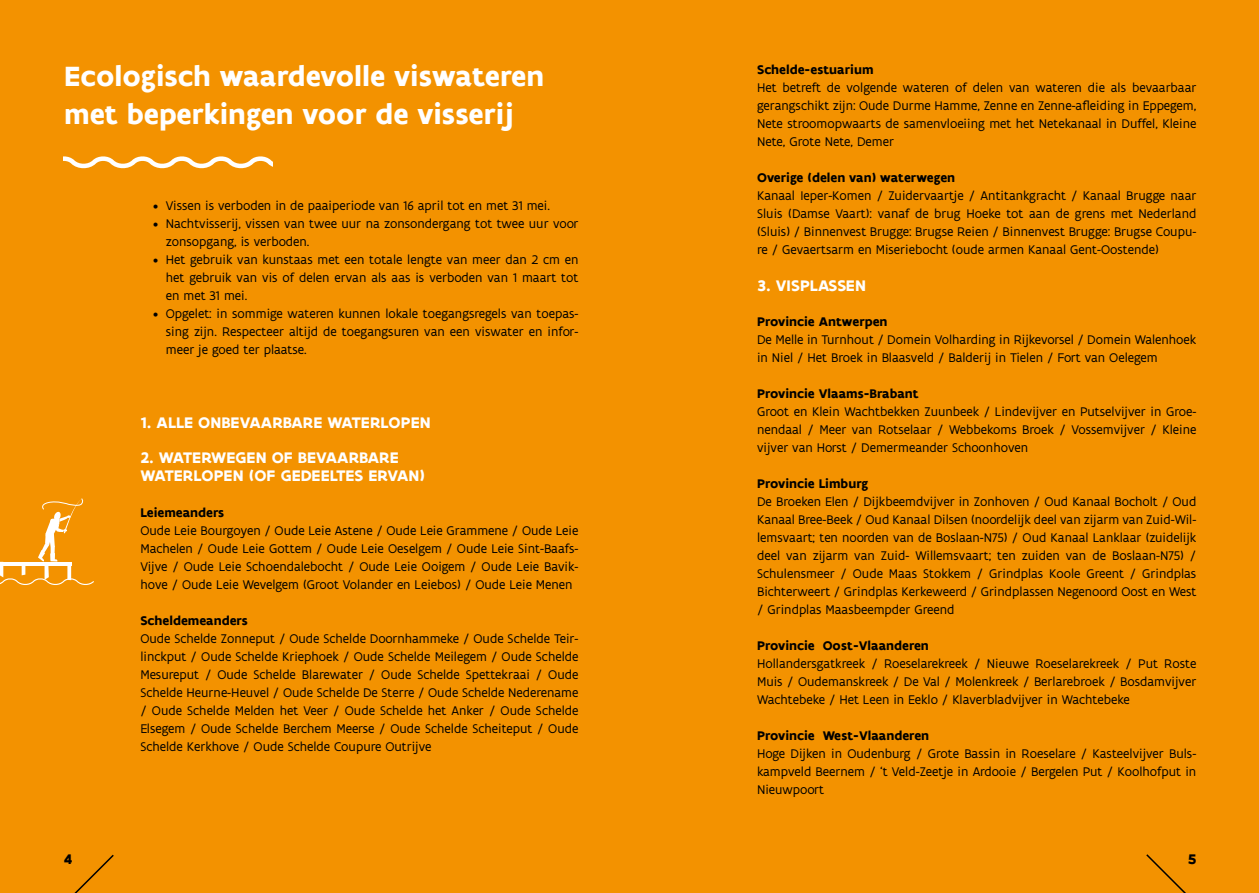
<style>
.page{position:relative;width:1259px;height:893px;background:#f39200}
.page>*{position:absolute;margin:0;border:0;box-sizing:border-box;transform-origin:0 0}
.t1{font:700 30px/37.5px "Flanders Art Sans";color:#fff}
.t2{font:700 16.5px/18px "Flanders Art Sans";letter-spacing:.005em;color:#fff}
.t3{font:700 15px "Flanders Art Sans";color:#000}
.t4{font:13.5px/18px "Flanders Art Sans";color:#000;text-align:justify}
.t5{font:700 13.5px "Flanders Art Sans";color:#000}
</style>
<div class="page">
<svg style="left:64px;top:156px;width:208px;height:13px"></svg>
<svg style="left:74px;top:854px;width:40px;height:39px"></svg>
<svg style="left:1146px;top:854px;width:40px;height:39px"></svg>
<svg style="left:0;top:498px;width:94px;height:87px"></svg>
<h1 class="t1" style="left:64px;top:58px;width:481px">Ecologisch waardevolle viswateren met beperkingen voor de visserij</h1>
<p class="t4" style="left:153px;top:197px;width:398px">• Vissen is verboden in de paaiperiode van 16 april tot en met 31 mei.</p>
<p class="t4" style="left:166px;top:215px;width:414px;text-indent:-13px">• Nachtvisserij, vissen van twee uur na zonsondergang tot twee uur voor zonsopgang, is verboden.</p>
<p class="t4" style="left:166px;top:251px;width:414px;text-indent:-13px">• Het gebruik van kunstaas met een totale lengte van meer dan 2 cm en het gebruik van vis of delen ervan als aas is verboden van 1 maart tot en met 31 mei.</p>
<p class="t4" style="left:166px;top:305px;width:414px;text-indent:-13px">• Opgelet: in sommige wateren kunnen lokale toegangsregels van toepas&shy;sing zijn. Respecteer altijd de toegangsuren van een viswater en infor&shy;meer je goed ter plaatse.</p>
<p class="t2" style="left:140px;top:414px;width:292px">1. ALLE ONBEVAARBARE WATERLOPEN</p>
<p class="t2" style="left:140px;top:449px;width:286px">2. WATERWEGEN OF BEVAARBARE<br>WATERLOPEN (OF GEDEELTES ERVAN)</p>
<p class="t5" style="left:140px;top:504px;width:85px">Leiemeanders</p>
<p class="t4" style="left:140px;top:521px;width:439px">Oude Leie Bourgoyen / Oude Leie Astene / Oude Leie Grammene / Oude Leie Machelen / Oude Leie Gottem / Oude Leie Oeselgem / Oude Leie Sint-Baafs-Vijve / Oude Leie Schoendalebocht / Oude Leie Ooigem / Oude Leie Bavik&shy;hove / Oude Leie Wevelgem (Groot Volander en Leiebos) / Oude Leie Menen</p>
<p class="t5" style="left:140px;top:612px;width:109px">Scheldemeanders</p>
<p class="t4" style="left:140px;top:629px;width:439px">Oude Schelde Zonneput / Oude Schelde Doornhammeke / Oude Schelde Teir&shy;linckput / Oude Schelde Kriephoek / Oude Schelde Meilegem / Oude Schelde Mesureput / Oude Schelde Blarewater / Oude Schelde Spettekraai / Oude Schelde Heurne-Heuvel / Oude Schelde De Sterre / Oude Schelde Nederename / Oude Schelde Melden het Veer / Oude Schelde het Anker / Oude Schelde Elsegem / Oude Schelde Berchem Meerse / Oude Schelde Scheiteput / Oude Schelde Kerkhove / Oude Schelde Coupure Outrijve</p>
<p class="t5" style="left:757px;top:61px;width:118px">Schelde-estuarium</p>
<p class="t4" style="left:757px;top:79px;width:441px">Het betreft de volgende wateren of delen van wateren die als bevaarbaar gerangschikt zijn: Oude Durme Hamme, Zenne en Zenne-afleiding in Eppegem, Nete stroomopwaarts de samenvloeiing met het Netekanaal in Duffel, Kleine Nete, Grote Nete, Demer</p>
<p class="t5" style="left:757px;top:169px;width:200px">Overige (delen van) waterwegen</p>
<p class="t4" style="left:757px;top:187px;width:441px">Kanaal Ieper-Komen / Zuidervaartje / Antitankgracht / Kanaal Brugge naar Sluis (Damse Vaart): vanaf de brug Hoeke tot aan de grens met Nederland (Sluis) / Binnenvest Brugge: Brugse Reien / Binnenvest Brugge: Brugse Coupu&shy;re / Gevaertsarm en Miseriebocht (oude armen Kanaal Gent-Oostende)</p>
<p class="t2" style="left:757px;top:276px;width:110px">3. VISPLASSEN</p>
<p class="t5" style="left:757px;top:313px;width:132px">Provincie Antwerpen</p>
<p class="t4" style="left:757px;top:331px;width:441px">De Melle in Turnhout / Domein Volharding in Rijkevorsel / Domein Walenhoek in Niel / Het Broek in Blaasveld / Balderij in Tielen / Fort van Oelegem</p>
<p class="t5" style="left:757px;top:385px;width:163px">Provincie Vlaams-Brabant</p>
<p class="t4" style="left:757px;top:403px;width:441px">Groot en Klein Wachtbekken Zuunbeek / Lindevijver en Putselvijver in Groe&shy;nendaal / Meer van Rotselaar / Webbekoms Broek / Vossemvijver / Kleine vijver van Horst / Demermeander Schoonhoven</p>
<p class="t5" style="left:757px;top:475px;width:112px">Provincie Limburg</p>
<p class="t4" style="left:757px;top:493px;width:441px">De Broeken Elen / Dijkbeemdvijver in Zonhoven / Oud Kanaal Bocholt / Oud Kanaal Bree-Beek / Oud Kanaal Dilsen (noordelijk deel van zijarm van Zuid-Wil&shy;lemsvaart; ten noorden van de Boslaan-N75) / Oud Kanaal Lanklaar (zuidelijk deel van zijarm van Zuid- Willemsvaart; ten zuiden van de Boslaan-N75) / Schulensmeer / Oude Maas Stokkem / Grindplas Koole Greent / Grindplas Bichterweert / Grindplas Kerkeweerd / Grindplassen Negenoord Oost en West / Grindplas Maasbeempder Greend</p>
<p class="t5" style="left:757px;top:637px;width:173px">Provincie Oost-Vlaanderen</p>
<p class="t4" style="left:757px;top:655px;width:441px">Hollandersgatkreek / Roeselarekreek / Nieuwe Roeselarekreek / Put Roste Muis / Oudemanskreek / De Val / Molenkreek / Berlarebroek / Bosdamvijver Wachtebeke / Het Leen in Eeklo / Klaverbladvijver in Wachtebeke</p>
<p class="t5" style="left:757px;top:727px;width:174px">Provincie West-Vlaanderen</p>
<p class="t4" style="left:757px;top:745px;width:441px">Hoge Dijken in Oudenburg / Grote Bassin in Roeselare / Kasteelvijver Buls&shy;kampveld Beernem / ‘t Veld-Zeetje in Ardooie / Bergelen Put / Koolhofput in Nieuwpoort</p>
<p class="t3" style="left:64px;top:850px;width:10px">4</p>
<p class="t3" style="left:1187px;top:850px;width:10px">5</p>
</div>
